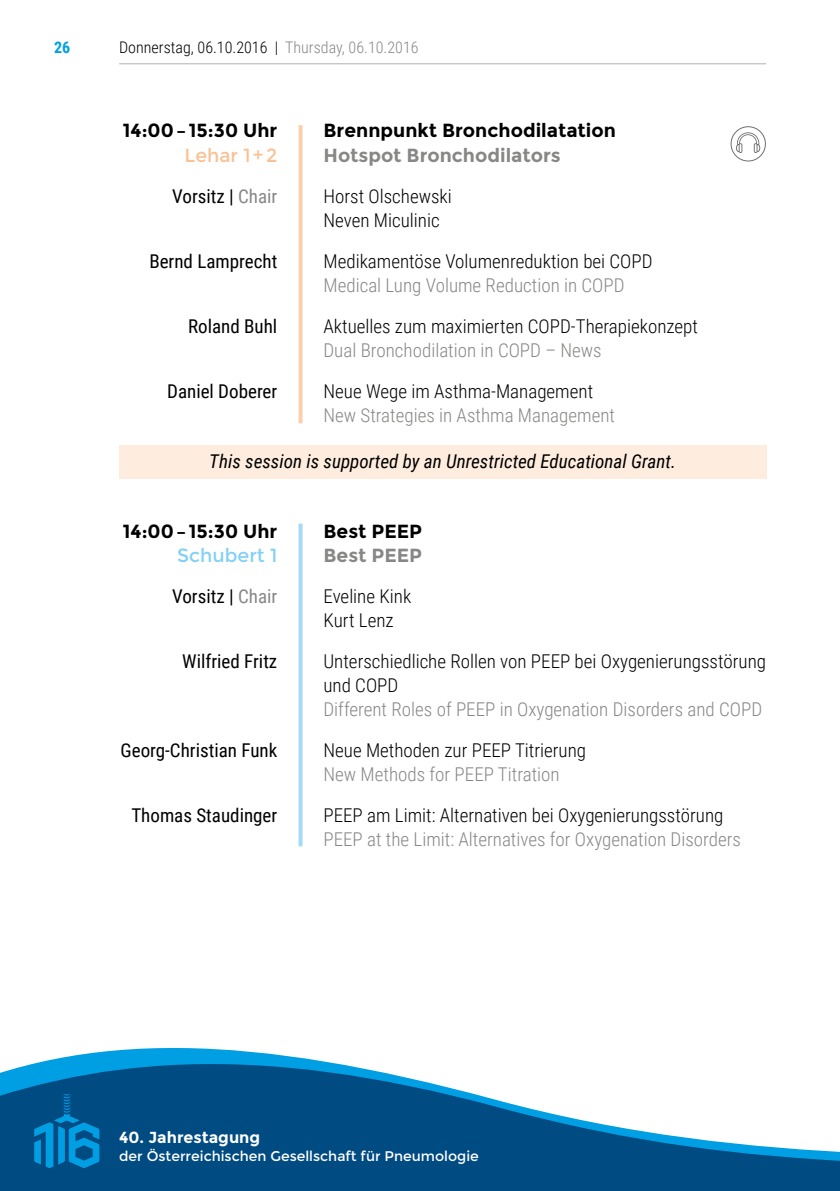
<style>
.page{position:relative;width:840px;height:1191px;background:#fff}
.page>*{position:absolute;margin:0;border:0;box-sizing:border-box;transform-origin:0 0}
.t1{font:300 19px/24px "Roboto Condensed";color:#000}
.t2{font:300 19px "Roboto Condensed";color:#878786}
.t3{font:19px "Roboto Condensed";color:#000}
.t4{font:700 19px "Montserrat";color:#000}
.t5{font:italic 19px "Roboto Condensed";color:#000}
.t6{font:700 19px "Montserrat";color:#878786}
.t7{font:19px "Montserrat";color:#83d0f5}
.t8{font:19px "Montserrat";color:#f9c294}
.t9{font:300 16px "Roboto Condensed";color:#000}
.t10{font:700 16px "Montserrat";color:#fff}
.t11{font:700 16px "Roboto Condensed";color:#009fe3}
.t12{font:14px "Montserrat";color:#fff}
.s1{color:#878786}
</style>
<div class="page">
<hr style="left:119px;top:63px;width:646px;height:1px;background:#b1b2b3">
<div style="left:119px;top:445px;width:646px;height:34px;background:#feeddf"></div>
<svg style="left:735px;top:132px;width:24px;height:21px"></svg>
<div style="left:730px;top:126px;width:35px;height:35px;border:1px solid #6f6f6e;border-radius:50%"></div>
<svg style="left:298px;top:125px;width:4px;height:298px"></svg>
<svg style="left:298px;top:523px;width:4px;height:323px"></svg>
<svg style="left:0;top:1048px;width:839px;height:143px;fill:#004b82"></svg>
<svg style="left:34px;top:1094px;width:65px;height:74px;background:#006aa6"></svg>
<p class="t11" style="left:54px;top:36px;width:18px">26</p>
<p class="t9" style="left:119px;top:36px;width:301px">Donnerstag, 06.10.2016 | <span class="s1">Thursday, 06.10.2016</span></p>
<p class="t4" style="left:123px;top:119px;width:156px">14:00–15:30 Uhr</p>
<p class="t4" style="left:323px;top:119px;width:294px">Brennpunkt Bronchodilatation</p>
<p class="t8" style="left:184px;top:144px;width:94px">Lehar 1+2</p>
<p class="t6" style="left:323px;top:143px;width:238px">Hotspot Bronchodilators</p>
<p class="t3" style="left:172px;top:182px;width:107px">Vorsitz | <span class="s1">Chair</span></p>
<p class="t1" style="left:323px;top:183px;width:130px">Horst Olschewski<br>Neven Miculinic</p>
<p class="t3" style="left:149px;top:247px;width:129px">Bernd Lamprecht</p>
<p class="t1" style="left:323px;top:248px;width:330px">Medikamentöse Volumenreduktion bei COPD</p>
<p class="t2" style="left:323px;top:271px;width:302px">Medical Lung Volume Reduction in COPD</p>
<p class="t3" style="left:188px;top:312px;width:91px">Roland Buhl</p>
<p class="t1" style="left:323px;top:313px;width:376px">Aktuelles zum maximierten COPD-Therapiekonzept</p>
<p class="t2" style="left:323px;top:336px;width:279px">Dual Bronchodilation in COPD – News</p>
<p class="t3" style="left:167px;top:377px;width:112px">Daniel Doberer</p>
<p class="t1" style="left:323px;top:378px;width:271px">Neue Wege im Asthma-Management</p>
<p class="t2" style="left:323px;top:401px;width:293px">New Strategies in Asthma Management</p>
<p class="t5" style="left:209px;top:448px;width:468px">This session is supported by an Unrestricted Educational Grant.</p>
<p class="t4" style="left:123px;top:519px;width:156px">14:00–15:30 Uhr</p>
<p class="t4" style="left:323px;top:519px;width:100px">Best PEEP</p>
<p class="t7" style="left:177px;top:544px;width:101px">Schubert 1</p>
<p class="t6" style="left:323px;top:543px;width:100px">Best PEEP</p>
<p class="t3" style="left:172px;top:582px;width:107px">Vorsitz | <span class="s1">Chair</span></p>
<p class="t1" style="left:323px;top:583px;width:89px">Eveline Kink<br>Kurt Lenz</p>
<p class="t3" style="left:182px;top:647px;width:96px">Wilfried Fritz</p>
<p class="t1" style="left:323px;top:648px;width:444px">Unterschiedliche Rollen von PEEP bei Oxygenierungsstörung und COPD</p>
<p class="t2" style="left:323px;top:695px;width:440px">Different Roles of PEEP in Oxygenation Disorders and COPD</p>
<p class="t3" style="left:120px;top:736px;width:158px">Georg-Christian Funk</p>
<p class="t1" style="left:323px;top:737px;width:264px">Neue Methoden zur PEEP Titrierung</p>
<p class="t2" style="left:323px;top:760px;width:237px">New Methods for PEEP Titration</p>
<p class="t3" style="left:131px;top:801px;width:147px">Thomas Staudinger</p>
<p class="t1" style="left:323px;top:802px;width:401px">PEEP am Limit: Alternativen bei Oxygenierungsstörung</p>
<p class="t2" style="left:323px;top:825px;width:419px">PEEP at the Limit: Alternatives for Oxygenation Disorders</p>
<p class="t10" style="left:119px;top:1128px;width:142px">40. Jahrestagung</p>
<p class="t12" style="left:119px;top:1148px;width:361px">der Österreichischen Gesellschaft für Pneumologie</p>
</div>
